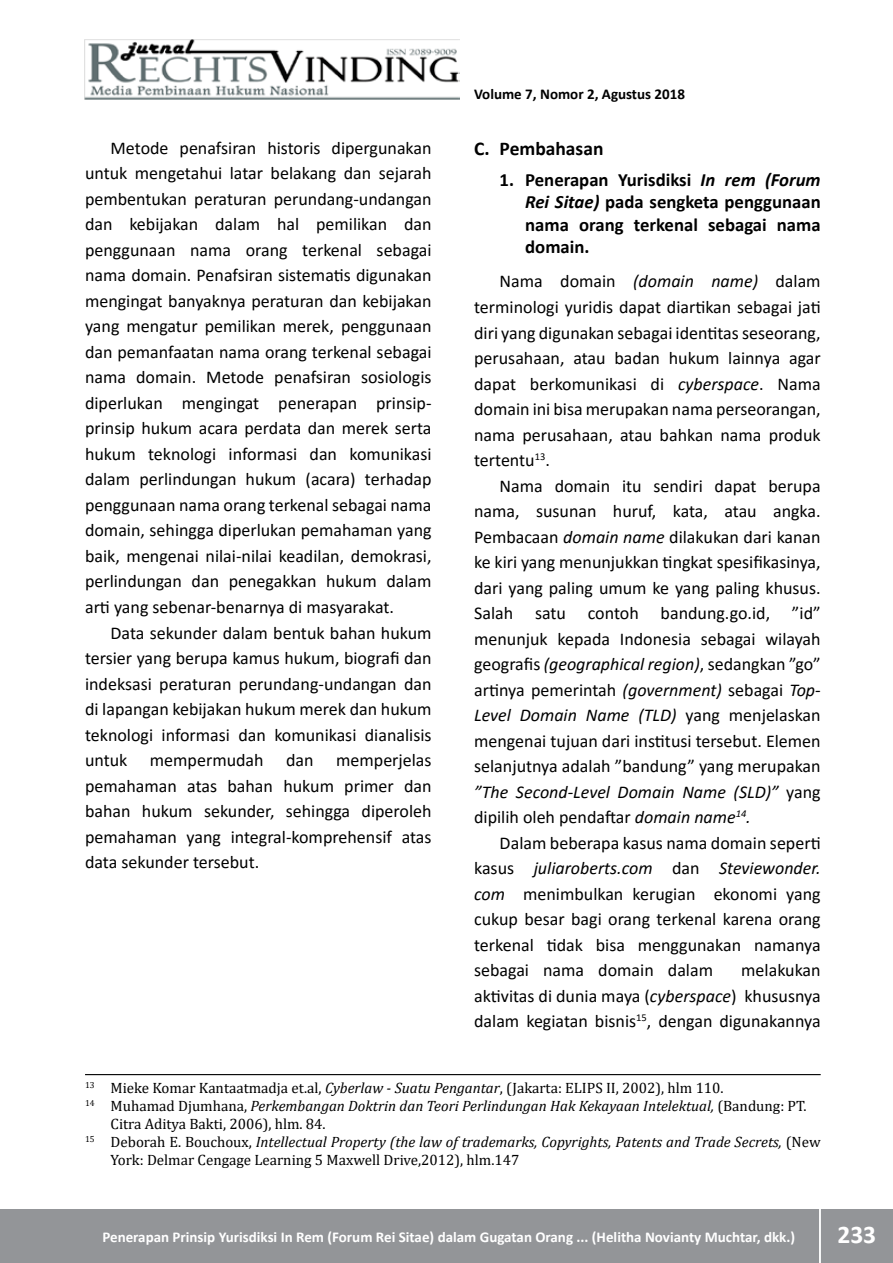
<style>
.page{position:relative;width:893px;height:1263px;background:#fff}
.page>*{position:absolute;margin:0;border:0;box-sizing:border-box;transform-origin:0 0}
.t1{font:700 25.5px "Calibri";color:#fff}
.t2{font:700 19.5px "Calibri";color:#000}
.t3{font:700 18.75px/22.5px "Calibri";color:#000;text-align:justify}
.t4{font:18px/25.5px "Calibri";color:#000;text-align:justify}
.t5{font:italic 15px "Cambria";color:#000}
.t6{font:15px "Cambria";color:#000}
.t7{font:700 15px "Calibri";color:#fff}
.t8{font:700 15px "Calibri";color:#000}
.s1{font-style:italic}
.s2{font-style:normal}
</style>
<div class="page">
<div style="left:0;top:1209px;width:893px;height:54px;background:#939598"></div>
<hr style="left:819px;top:1206px;width:2px;height:57px;background:#fff">
<img style="left:85px;top:39px;width:375px;height:60px">
<hr style="left:85px;top:1074px;width:736px;height:1px;background:#000">
<p class="t4" style="left:85px;top:135px;width:348px;text-indent:26px">Metode penafsiran historis dipergunakan untuk mengetahui latar belakang dan sejarah pembentukan peraturan perundang-undangan dan kebijakan dalam hal pemilikan dan penggunaan nama orang terkenal sebagai nama domain. Penafsiran sistematis digunakan mengingat banyaknya peraturan dan kebijakan yang mengatur pemilikan merek, penggunaan dan pemanfaatan nama orang terkenal sebagai nama domain. Metode penafsiran sosiologis diperlukan mengingat penerapan prinsip&shy;prinsip hukum acara perdata dan merek serta hukum teknologi informasi dan komunikasi dalam perlindungan hukum (acara) terhadap penggunaan nama orang terkenal sebagai nama domain, sehingga diperlukan pemahaman yang baik, mengenai nilai-nilai keadilan, demokrasi, perlindungan dan penegakkan hukum dalam arti yang sebenar-benarnya di masyarakat.</p>
<p class="t4" style="left:85px;top:619px;width:348px;text-indent:26px">Data sekunder dalam bentuk bahan hukum tersier yang berupa kamus hukum, biografi dan indeksasi peraturan perundang-undangan dan di lapangan kebijakan hukum merek dan hukum teknologi informasi dan komunikasi dianalisis untuk mempermudah dan memperjelas pemahaman atas bahan hukum primer dan bahan hukum sekunder, sehingga diperoleh pemahaman yang integral-komprehensif atas data sekunder tersebut.</p>
<p class="t8" style="left:474px;top:84px;width:212px">Volume 7, Nomor 2, Agustus 2018</p>
<p class="t2" style="left:474px;top:135px;width:131px">C. Pembahasan</p>
<p class="t3" style="left:525px;top:168px;width:297px;text-indent:-26px">1. Penerapan Yurisdiksi <span class="s1">In rem (Forum Rei Sitae)</span> pada sengketa penggunaan nama orang terkenal sebagai nama domain.</p>
<p class="t4" style="left:474px;top:268px;width:348px;text-indent:26px">Nama domain <span class="s1">(domain name)</span> dalam terminologi yuridis dapat diartikan sebagai jati diri yang digunakan sebagai identitas seseorang, perusahaan, atau badan hukum lainnya agar dapat berkomunikasi di <span class="s1">cyberspace</span>. Nama domain ini bisa merupakan nama perseorangan, nama perusahaan, atau bahkan nama produk tertentu<sup>13</sup>.</p>
<p class="t4" style="left:474px;top:472px;width:348px;text-indent:26px">Nama domain itu sendiri dapat berupa nama, susunan huruf, kata, atau angka.<br>Pembacaan <span class="s1">domain name</span> dilakukan dari kanan ke kiri yang menunjukkan tingkat spesifikasinya, dari yang paling umum ke yang paling khusus.<br>Salah satu contoh bandung.go.id, ”id” menunjuk kepada Indonesia sebagai wilayah geografis <span class="s1">(geographical region)</span>, sedangkan ”go” artinya pemerintah <span class="s1">(government)</span> sebagai <span class="s1">Top-Level Domain Name (TLD)</span> yang menjelaskan mengenai tujuan dari institusi tersebut. Elemen selanjutnya adalah ”bandung” yang merupakan <span class="s1">”The Second-Level Domain Name (SLD)”</span> yang dipilih oleh pendaftar <span class="s1">domain name</span><sup>14</sup><span class="s1">.</span></p>
<p class="t4" style="left:474px;top:829px;width:348px;text-indent:26px">Dalam beberapa kasus nama domain seperti kasus <span class="s1">juliaroberts.com</span> dan <span class="s1">Steviewonder. com</span> menimbulkan kerugian ekonomi yang cukup besar bagi orang terkenal karena orang terkenal tidak bisa menggunakan namanya sebagai nama domain dalam</p>
<p class="t4" style="left:474px;top:957px;width:348px;text-indent:267px">melakukan aktivitas di dunia maya (<span class="s1">cyberspace</span>) khususnya dalam kegiatan bisnis<sup>15</sup>, dengan digunakannya</p>
<p class="t6" style="left:85px;top:1079px;width:640px"><sup>13</sup> Mieke Komar Kantaatmadja et.al, <span class="s1">Cyberlaw - Suatu Pengantar</span>, (Jakarta: ELIPS II, 2002), hlm 110.</p>
<p class="t5" style="left:85px;top:1095px;width:723px"><sup>14</sup> <span class="s2">Muhamad Djumhana,</span> Perkembangan Doktrin dan Teori Perlindungan Hak Kekayaan Intelektual, <span class="s2">(Bandung: PT.</span></p>
<p class="t6" style="left:111px;top:1115px;width:217px">Citra Aditya Bakti, 2006), hlm. 84.</p>
<p class="t5" style="left:85px;top:1131px;width:737px"><sup>15</sup> <span class="s2">Deborah E. Bouchoux,</span> Intellectual Property (the law of trademarks, Copyrights, Patents and Trade Secrets, <span class="s2">(New</span></p>
<p class="t6" style="left:111px;top:1151px;width:410px">York: Delmar Cengage Learning 5 Maxwell Drive,2012), hlm.147</p>
<p class="t7" style="left:102px;top:1227px;width:694px">Penerapan Prinsip Yurisdiksi In Rem (Forum Rei Sitae) dalam Gugatan Orang ... (Helitha Novianty Muchtar, dkk.)</p>
<h1 class="t1" style="left:837px;top:1216px;width:40px">233</h1>
</div>
